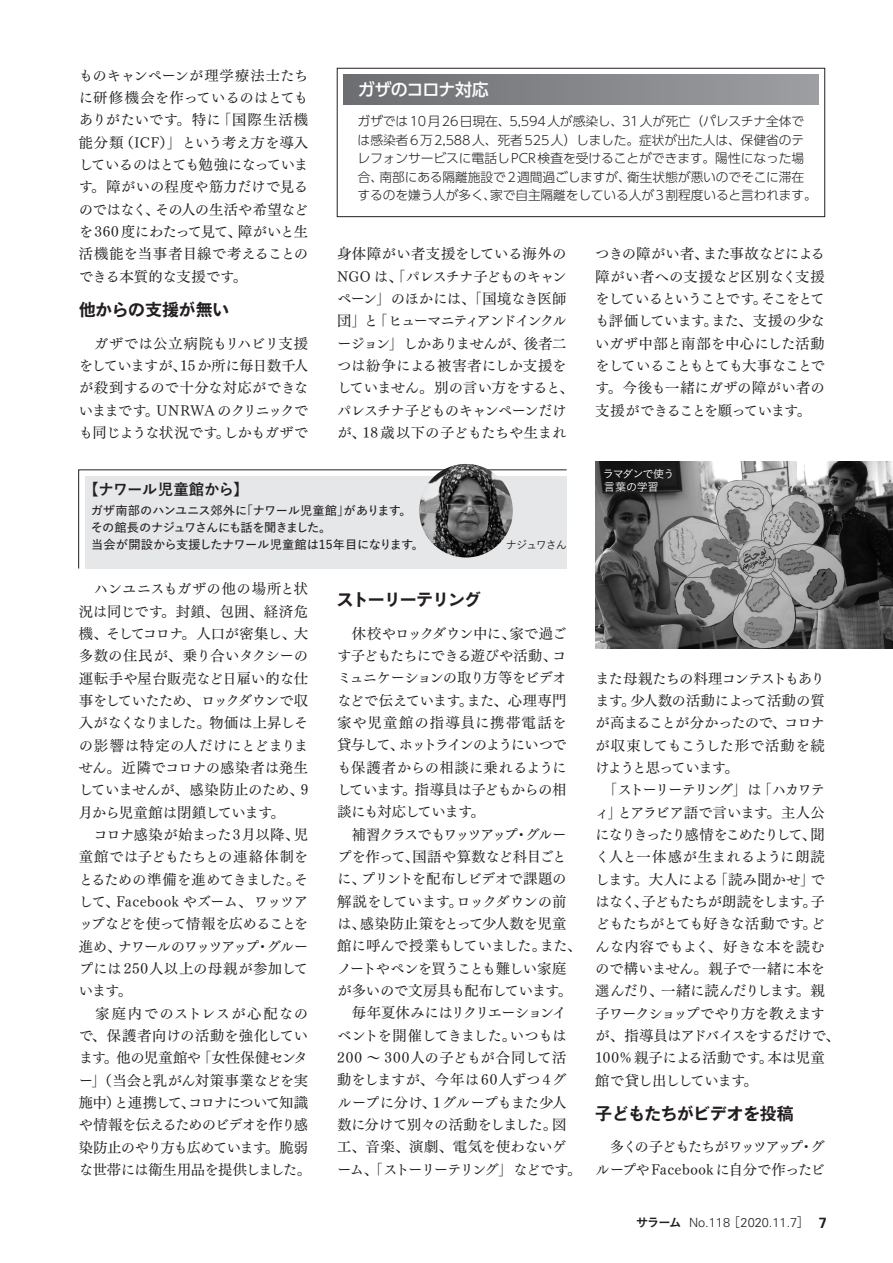
<style>
.page{position:relative;width:893px;height:1263px;background:#fff}
.page>*{position:absolute;margin:0;border:0;box-sizing:border-box;transform-origin:0 0}
.t1{font:16.95px "Iwa O Go Pro Eb";letter-spacing:-.035em;color:#231f20}
.t2{font:16.95px "Iwa O Go Pro Eb";letter-spacing:-.01em;color:#231f20}
.t3{font:16.95px "Iwa O Go Pro Eb";letter-spacing:-.06em;color:#231f20}
.t4{font:500 16.95px "UD Shin Go Pro";letter-spacing:-.04em;color:#fff}
.t5{font:15.45px "Yu Gothic Std B";letter-spacing:-.02em;color:#231f20}
.t6{font:14.4px/22.4px "Tsuku Min Pr 5 M";letter-spacing:-.035em;color:#231f20}
.t7{font:14.4px/22.4px "Tsuku Min Pr 5 M";letter-spacing:-.06em;color:#231f20}
.t8{font:300 12.75px/18.6px "UD Shin Go Pro";letter-spacing:-.01em;color:#231f20}
.t9{font:300 12.75px "Univers";color:#231f20}
.t10{font:600 12.15px/17px "Yu Go Pr 6 N";letter-spacing:-.03em;color:#231f20}
.t11{font:11.1px "Koburina Go Std N W3";letter-spacing:-.095em;color:#fff}
.t12{font:11.1px "Yu Gothic Std M";letter-spacing:-.115em;color:#231f20}
.t13{font:11.1px "Koburina Go Std N W3";letter-spacing:-.06em;color:#fff}
.s1{font-family:"Koburina Go Std N W6";font-weight:400;font-size:12.15px}
.s2{font-family:"Shin Go Pr 6"}
.s3{font-weight:700;font-size:14.85px}
</style>
<div class="page">
<div style="left:337px;top:68px;width:488px;height:149px;border:1px solid #231f20"></div>
<div style="left:343px;top:74px;width:476px;height:30px;background:linear-gradient(to right,#6c6e71,#9c9fa2)"></div>
<img style="left:595px;top:462px;width:298px;height:186px">
<svg style="left:78px;top:469px;width:489px;height:100px;background:#e5e5e7"></svg>
<img style="left:419px;top:464px;width:94px;height:93px;border-radius:47px">
<p class="t6" style="left:79px;top:62px;width:231px;text-align:justify">ものキャンペーンが理学療法士たちに研修機会を作っているのはとてもありがたいです。特に「国際生活機能分類（ICF）」という考え方を導入しているのはとても勉強になっています。障がいの程度や筋力だけで見るのではなく、その人の生活や希望などを360 度にわたって見て、障がいと生活機能を当事者目線で考えることのできる本質的な支援です。</p>
<p class="t2" style="left:79px;top:298px;width:152px">他からの支援が無い</p>
<p class="t6" style="left:79px;top:330px;width:231px;text-align:justify">　ガザでは公立病院もリハビリ支援をしていますが、15か所に毎日数千人が殺到するので十分な対応ができないままです。UNRWA のクリニックでも同じような状況です。しかもガザで</p>
<p class="t4" style="left:358px;top:76px;width:133px">ガザのコロナ対応</p>
<p class="t8" style="left:357px;top:111px;width:461px">ガザでは10月26日現在、5,594人が感染し、31人が死亡（パレスチナ全体では感染者6万2,588人、死者525人）しました。症状が出た人は、保健省のテレフォンサービスに電話しPCR検査を受けることができます。陽性になった場合、南部にある隔離施設で2週間過ごしますが、衛生状態が悪いのでそこに滞在するのを嫌う人が多く、家で自主隔離をしている人が3割程度いると言われます。</p>
<p class="t6" style="left:337px;top:241px;width:238px">身体障がい者支援をしている海外の<br>NGO は、「パレスチナ子どものキャンペーン」のほかには、「国境なき医師団」と「ヒューマニティアンドインクルージョン」しかありませんが、後者二つは紛争による被害者にしか支援をしていません。別の言い方をすると、パレスチナ子どものキャンペーンだけが、18 歳以下の子どもたちや生まれ</p>
<p class="t6" style="left:595px;top:241px;width:231px;text-align:justify">つきの障がい者、また事故などによる障がい者への支援など区別なく支援をしているということです。そこをとても評価しています。また、支援の少ないガザ中部と南部を中心にした活動をしていることもとても大事なことです。今後も一緒にガザの障がい者の支援ができることを願っています。</p>
<p class="t11" style="left:603px;top:465px;width:73px">ラマダンで使う</p>
<p class="t5" style="left:83px;top:478px;width:167px">【ナワール児童館から】</p>
<p class="t13" style="left:604px;top:479px;width:56px">言葉の学習</p>
<p class="t10" style="left:91px;top:501px;width:335px">ガザ南部のハンユニス郊外に「ナワール児童館」があります。その館長のナジュワさんにも話を聞きました。<br>当会が開設から支援したナワール児童館は15年目になります。</p>
<p class="t12" style="left:506px;top:536px;width:63px">ナジュワさん</p>
<p class="t6" style="left:79px;top:576px;width:234px">　ハンユニスもガザの他の場所と状況は同じです。封鎖、包囲、経済危機、そしてコロナ。人口が密集し、大多数の住民が、乗り合いタクシーの運転手や屋台販売など日雇い的な仕事をしていたため、ロックダウンで収入がなくなりました。物価は上昇しその影響は特定の人だけにとどまりません。近隣でコロナの感染者は発生していませんが、感染防止のため、9月から児童館は閉鎖しています。<br>　コロナ感染が始まった 3月以降、児童館では子どもたちとの連絡体制をとるための準備を進めてきました。そして、Facebook やズーム、ワッツアップなどを使って情報を広めることを進め、ナワールのワッツアップ・グループには 250人以上の母親が参加しています。<br>　家庭内でのストレスが心配なので、保護者向けの活動を強化しています。他の児童館や「女性保健センター」（当会と乳がん対策事業などを実施中）と連携して、コロナについて知識や情報を伝えるためのビデオを作り感染防止のやり方も広めています。脆弱な世帯には衛生用品を提供しました。</p>
<p class="t3" style="left:337px;top:589px;width:146px">ストーリーテリング</p>
<p class="t6" style="left:337px;top:621px;width:246px">　休校やロックダウン中に、家で過ごす子どもたちにできる遊びや活動、コミュニケーションの取り方等をビデオなどで伝えています。また、心理専門家や児童館の指導員に携帯電話を貸与して、ホットラインのようにいつでも保護者からの相談に乗れるようにしています。指導員は子どもからの相談にも対応しています。<br>　補習クラスでもワッツアップ・グループを作って、国語や算数など科目ごとに、プリントを配布しビデオで課題の解説をしています。ロックダウンの前は、感染防止策をとって少人数を児童館に呼んで授業もしていました。また、ノートやペンを買うことも難しい家庭が多いので文房具も配布しています。　毎年夏休みにはリクリエーションイベントを開催してきました。いつもは<br>200 〜 300人の子どもが合同して活動をしますが、今年は 60人ずつ 4グループに分け、1グループもまた少人数に分けて別々の活動をしました。図工、音楽、演劇、電気を使わないゲーム、「ストーリーテリング」などです。</p>
<p class="t6" style="left:595px;top:665px;width:246px">また母親たちの料理コンテストもあります。少人数の活動によって活動の質が高まることが分かったので、コロナが収束してもこうした形で活動を続けようと思っています。<br>　「ストーリーテリング」は「ハカワティ」とアラビア語で言います。主人公になりきったり感情をこめたりして、聞く人と一体感が生まれるように朗読します。大人による「読み聞かせ」ではなく、子どもたちが朗読をします。子どもたちがとても好きな活動です。どんな内容でもよく、好きな本を読むので構いません。親子で一緒に本を選んだり、一緒に読んだりします。親子ワークショップでやり方を教えますが、指導員はアドバイスをするだけで、<br>100% 親子による活動です。本は児童館で貸し出ししています。</p>
<p class="t1" style="left:595px;top:1102px;width:200px">子どもたちがビデオを投稿</p>
<p class="t7" style="left:595px;top:1134px;width:231px">　多くの子どもたちがワッツアップ・グループやFacebookに自分で作ったビ</p>
<p class="t9" style="left:636px;top:1215px;width:192px"><span class="s1">サラーム</span> No.118 <span class="s2">［</span>2020.11.7<span class="s2">］</span> <span class="s3">7</span></p>
</div>
